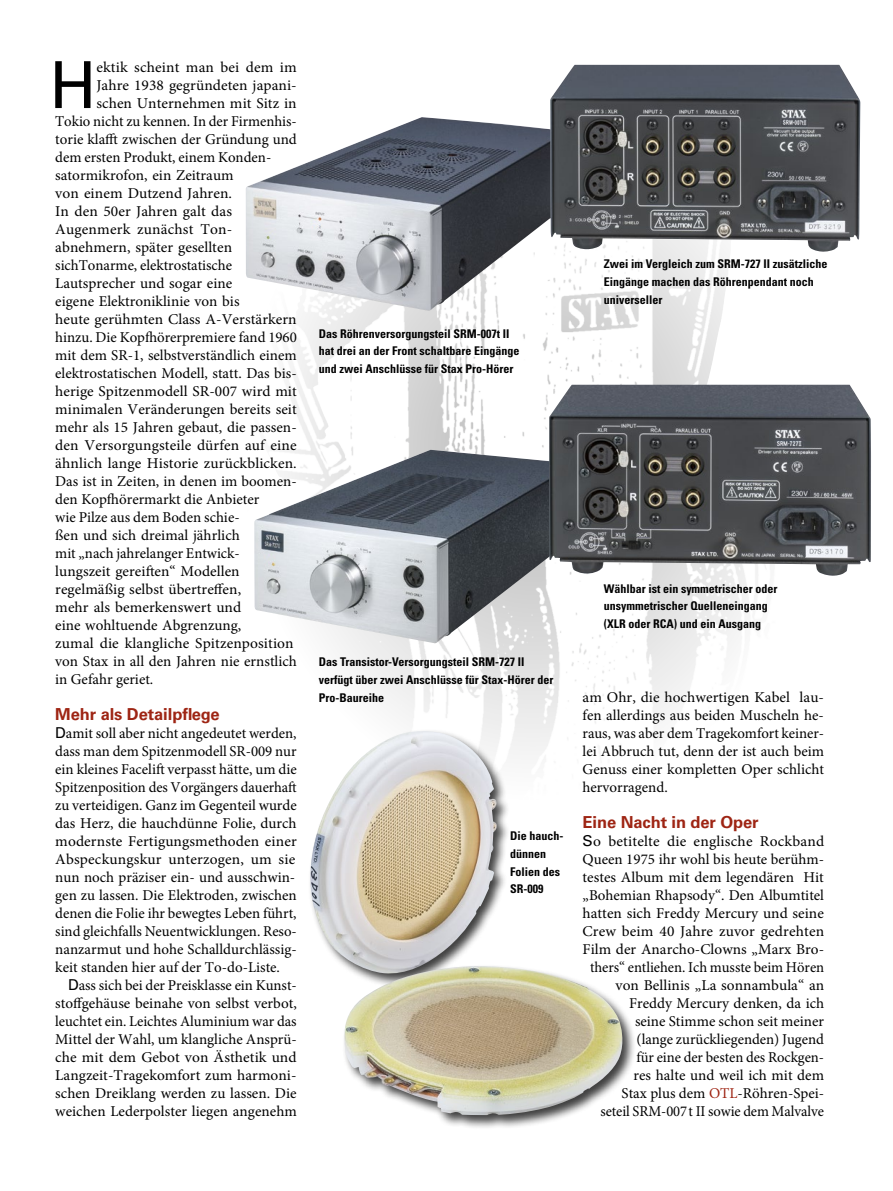
<style>
.page{position:relative;width:893px;height:1191px;background:#fff}
.page>*{position:absolute;margin:0;border:0;box-sizing:border-box;transform-origin:0 0}
.t1{font:64.8px "Univers LT Std";color:#000}
.t2{font:700 16.5px "Univers LT Std";letter-spacing:-.005em;color:#9e2514}
.t3{font:15px/18px "Minion Pro";color:#000;text-align:justify}
.t4{font:700 condensed 12px/17.7px "Univers LT Std";color:#000}
.s1{font-family:"Univers LT Std"}
.s2{color:#9e2514}
</style>
<div class="page">
<img style="left:279px;top:64px;width:505px;height:665px">
<img style="left:246px;top:117px;width:322px;height:194px">
<img style="left:254px;top:450px;width:312px;height:193px">
<div style="left:308px;top:729px;width:329px;height:400px;background:#000;opacity:.75"></div>
<img style="left:308px;top:731px;width:317px;height:384px">
<img style="left:549px;top:385px;width:322px;height:193px">
<img style="left:550px;top:65px;width:310px;height:190px">
<h1 class="t1" style="left:50px;top:47px;width:48px">H</h1>
<p class="t3" style="left:96px;top:58px;width:202px">ektik scheint man bei dem im</p>
<p class="t3" style="left:96px;top:76px;width:202px">Jahre 1938 gegründeten japani-</p>
<p class="t3" style="left:96px;top:94px;width:202px">schen Unternehmen mit Sitz in</p>
<p class="t3" style="left:55px;top:112px;width:243px">Tokio nicht zu kennen. In der Firmenhis-</p>
<p class="t3" style="left:55px;top:130px;width:243px">torie klafft zwischen der Gründung und</p>
<p class="t3" style="left:55px;top:148px;width:218px">dem ersten Produkt, einem Konden-</p>
<p class="t3" style="left:55px;top:166px;width:180px">satormikrofon, ein Zeitraum</p>
<p class="t3" style="left:55px;top:184px;width:178px">von einem Dutzend Jahren.</p>
<p class="t3" style="left:55px;top:202px;width:178px">In den 50er Jahren galt das</p>
<p class="t3" style="left:55px;top:220px;width:178px">Augenmerk zunächst Ton-</p>
<p class="t3" style="left:55px;top:238px;width:178px">abnehmern, später gesellten</p>
<p class="t3" style="left:55px;top:256px;width:178px">sichTonarme, elektrostatische</p>
<p class="t3" style="left:55px;top:274px;width:178px">Lautsprecher und sogar eine</p>
<p class="t3" style="left:55px;top:292px;width:186px">eigene Elektroniklinie von bis</p>
<p class="t3" style="left:55px;top:310px;width:243px">heute gerühmten Class A-Verstärkern</p>
<p class="t3" style="left:55px;top:328px;width:243px">hinzu. Die Kopfhörerpremiere fand 1960</p>
<p class="t3" style="left:55px;top:346px;width:243px">mit dem SR-1, selbstverständlich einem</p>
<p class="t3" style="left:55px;top:364px;width:243px">elektrostatischen Modell, statt. Das bis-</p>
<p class="t3" style="left:55px;top:382px;width:243px">herige Spitzenmodell SR-007 wird mit</p>
<p class="t3" style="left:55px;top:400px;width:243px">minimalen Veränderungen bereits seit</p>
<p class="t3" style="left:55px;top:418px;width:243px">mehr als 15 Jahren gebaut, die passen-</p>
<p class="t3" style="left:55px;top:436px;width:243px">den Versorgungsteile dürfen auf eine</p>
<p class="t3" style="left:55px;top:454px;width:243px">ähnlich lange Historie zurückblicken.</p>
<p class="t3" style="left:55px;top:472px;width:243px">Das ist in Zeiten, in denen im boomen-</p>
<p class="t3" style="left:55px;top:490px;width:206px">den Kopfhörermarkt die Anbieter</p>
<p class="t3" style="left:55px;top:508px;width:186px">wie Pilze aus dem Boden schie-</p>
<p class="t3" style="left:55px;top:526px;width:186px">ßen und sich dreimal jährlich</p>
<p class="t3" style="left:55px;top:544px;width:186px">mit „nach jahrelanger Entwick-</p>
<p class="t3" style="left:55px;top:562px;width:186px">lungszeit gereiften“ Modellen</p>
<p class="t3" style="left:55px;top:580px;width:187px">regelmäßig selbst übertreffen,</p>
<p class="t3" style="left:55px;top:598px;width:188px">mehr als bemerkenswert und</p>
<p class="t3" style="left:55px;top:616px;width:188px">eine wohltuende Abgrenzung,</p>
<p class="t3" style="left:55px;top:634px;width:240px">zumal die klangliche Spitzenposition</p>
<p class="t3" style="left:55px;top:652px;width:243px">von Stax in all den Jahren nie ernstlich</p>
<p class="t3" style="left:55px;top:670px;width:100px">in Gefahr geriet.</p>
<p class="t2" style="left:55px;top:705px;width:166px">Mehr als Detailpflege</p>
<p class="t3" style="left:55px;top:724px;width:243px"><span class="s1">D</span>amit soll aber nicht angedeutet werden, dass man dem Spitzenmodell SR-009 nur ein kleines Facelift verpasst hätte, um die Spitzenposition des Vorgängers dauerhaft zu verteidigen. Ganz im Gegenteil wurde das Herz, die hauchdünne Folie, durch modernste Fertigungsmethoden einer Abspeckungskur unterzogen, um sie nun noch präziser ein- und ausschwin&shy;gen zu lassen. Die Elektroden, zwischen denen die Folie ihr bewegtes Leben führt, sind gleichfalls Neuentwicklungen. Reso&shy;nanzarmut und hohe Schalldurchlässig&shy;keit standen hier auf der To-do-Liste.</p>
<p class="t3" style="left:55px;top:976px;width:243px;text-indent:13px"><span class="s1">D</span>ass sich bei der Preisklasse ein Kunst&shy;stoffgehäuse beinahe von selbst verbot, leuchtet ein. Leichtes Aluminium war das Mittel der Wahl, um klangliche Ansprü&shy;che mit dem Gebot von Ästhetik und Langzeit-Tragekomfort zum harmoni&shy;schen Dreiklang werden zu lassen. Die weichen Lederpolster liegen angenehm</p>
<p class="t4" style="left:319px;top:324px;width:202px">Das Röhrenversorgungsteil SRM-007t II hat drei an der Front schaltbare Eingänge und zwei Anschlüsse für Stax Pro-Hörer</p>
<p class="t4" style="left:604px;top:255px;width:225px">Zwei im Vergleich zum SRM-727 II zusätzliche<br>Eingänge machen das Röhrenpendant noch universeller</p>
<p class="t4" style="left:319px;top:653px;width:236px">Das Transistor-Versorgungsteil SRM-727 II verfügt über zwei Anschlüsse für Stax-Hörer der<br>Pro-Baureihe</p>
<p class="t4" style="left:510px;top:827px;width:55px">Die hauch&shy;dünnen<br>Folien des<br>SR-009</p>
<p class="t4" style="left:604px;top:579px;width:175px">Wählbar ist ein symmetrischer oder unsymmetrischer Quelleneingang (XLR oder RCA) und ein Ausgang</p>
<p class="t3" style="left:583px;top:688px;width:243px">am Ohr, die hochwertigen Kabel lau&shy;fen allerdings aus beiden Muscheln he&shy;raus, was aber dem Tragekomfort keiner&shy;lei Abbruch tut, denn der ist auch beim Genuss einer kompletten Oper schlicht hervorragend.</p>
<p class="t2" style="left:583px;top:813px;width:178px">Eine Nacht in der Oper</p>
<p class="t3" style="left:583px;top:832px;width:243px;text-align:right"><span class="s1">S</span>o betitelte die englische Rockband Queen 1975 ihr wohl bis heute berühm&shy;testes Album mit dem legendären Hit „Bohemian Rhapsody“. Den Albumtitel hatten sich Freddy Mercury und seine Crew beim 40 Jahre zuvor gedrehten Film der Anarcho-Clowns „Marx Bro&shy;thers“ entliehen. Ich musste beim Hören von Bellinis „La sonnambula“ an Freddy Mercury denken, da ich<br>seine Stimme schon seit meiner<br>(lange zurückliegenden) Jugend<br>für eine der besten des Rockgen-<br>res halte und weil ich mit dem<br>Stax plus dem <span class="s2">OTL</span>-Röhren-Spei-<br>seteil SRM-007t II sowie dem Malvalve</p>
</div>
